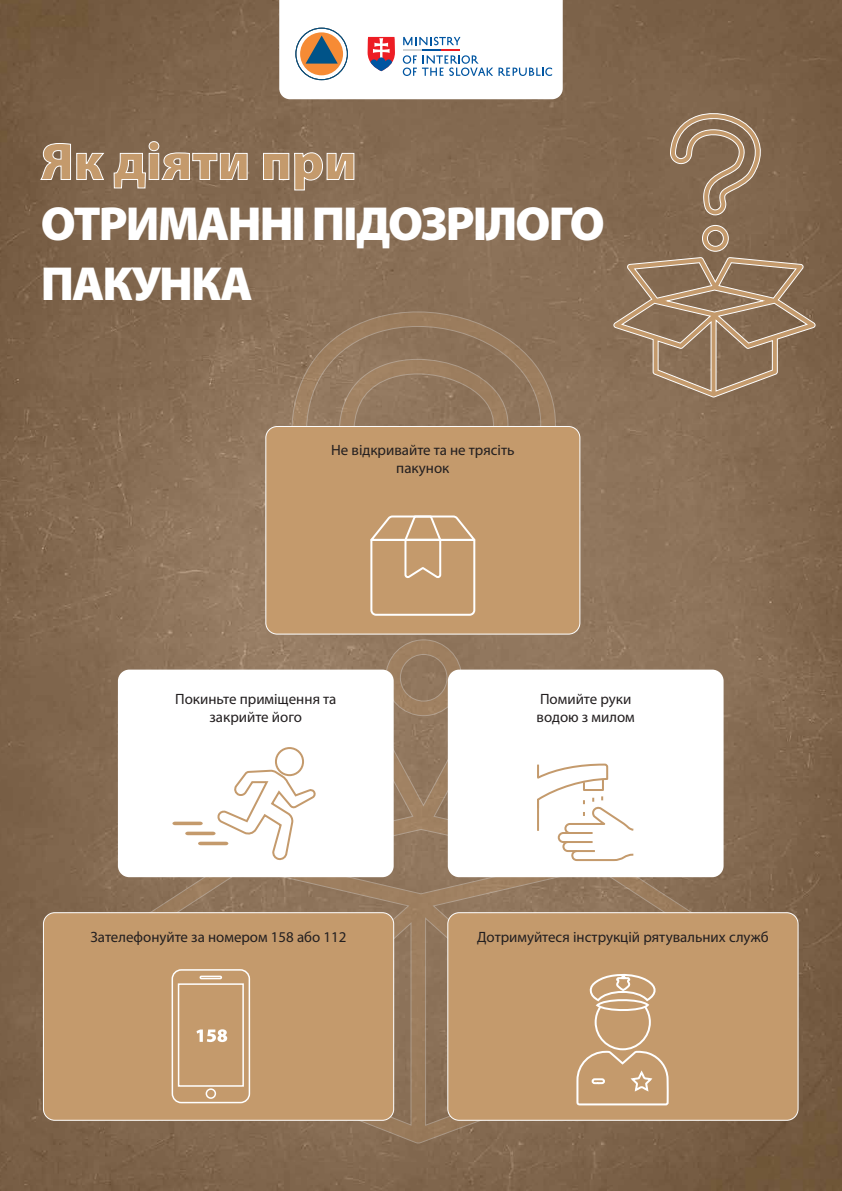
<style>
.page{position:relative;width:842px;height:1191px;background:#fff}
.page>*{position:absolute;margin:0;border:0;box-sizing:border-box;transform-origin:0 0}
.t1{font:900 53px "Myriad Pro";color:#c49a6c}
.t2{font:900 48px/60px "Myriad Pro";letter-spacing:-.04em;color:#fff}
.t3{font:14.9px/17.9px "Myriad Pro";color:#231f20;text-align:center}
</style>
<div class="page">
<img style="left:0;top:0;width:842px;height:1191px">
<svg style="left:40px;top:143px;width:65px;height:37px;background:#8d7661"></svg>
<svg style="left:113px;top:141px;width:58px;height:48px;background:#907963"></svg>
<svg style="left:263px;top:152px;width:92px;height:39px;background:#947e68"></svg>
<svg style="left:670px;top:110px;width:94px;height:106px;background:#957a60"></svg>
<svg style="left:613px;top:225px;width:202px;height:173px;background:#93795f"></svg>
<svg style="left:126px;top:733px;width:590px;height:410px;background:#90765c"></svg>
<svg style="left:291px;top:311px;width:272px;height:115px;background:#93785e"></svg>
<svg style="left:385px;top:639px;width:77px;height:77px;background:#987d62"></svg>
<div style="left:43px;top:912px;width:351px;height:208px;background:#c49a6c;border-radius:11px"></div>
<div style="left:43px;top:912px;width:351px;height:208px;border:1px solid #fff;border-radius:11px"></div>
<div style="left:448px;top:912px;width:350px;height:208px;background:#c49a6c;border-radius:11px"></div>
<div style="left:447px;top:912px;width:351px;height:208px;border:1px solid #fff;border-radius:11px"></div>
<div style="left:118px;top:669px;width:276px;height:208px;background:#fff;border-radius:11px"></div>
<div style="left:448px;top:669px;width:275px;height:208px;background:#fff;border-radius:11px"></div>
<svg style="left:537px;top:763px;width:97px;height:99px"></svg>
<div style="left:266px;top:426px;width:314px;height:208px;background:#c49a6c;border-radius:11px"></div>
<div style="left:265px;top:426px;width:315px;height:208px;border:1px solid #fff;border-radius:11px"></div>
<svg style="left:370px;top:515px;width:106px;height:101px"></svg>
<svg style="left:171px;top:0;width:80px;height:1191px"></svg>
<svg style="left:197px;top:1029px;width:30px;height:13px"></svg>
<svg style="left:576px;top:973px;width:93px;height:133px"></svg>
<svg style="left:172px;top:768px;width:144px;height:94px"></svg>
<div style="left:275px;top:747px;width:29px;height:29px;border:2px solid #c49a6c;border-radius:50%"></div>
<svg style="left:279px;top:0;width:284px;height:99px"></svg>
<h1 class="t1" style="left:41px;top:131px;width:318px">Як діяти при</h1>
<h2 class="t2" style="left:41px;top:194px;width:566px">ОТРИМАННІ ПІДОЗРІЛОГО<br>ПАКУНКА</h2>
<p class="t3" style="left:331px;top:442px;width:185px">Не відкривайте та не трясіть пакунок</p>
<p class="t3" style="left:175px;top:690px;width:163px">Покиньте приміщення та закрийте його</p>
<p class="t3" style="left:537px;top:690px;width:100px;text-align:left">Помийте руки водою з милом</p>
<p class="t3" style="left:91px;top:928px;width:257px">Зателефонуйте за номером 158 або 112</p>
<p class="t3" style="left:477px;top:928px;width:293px">Дотримуйтеся інструкцій рятувальних служб</p>
</div>
